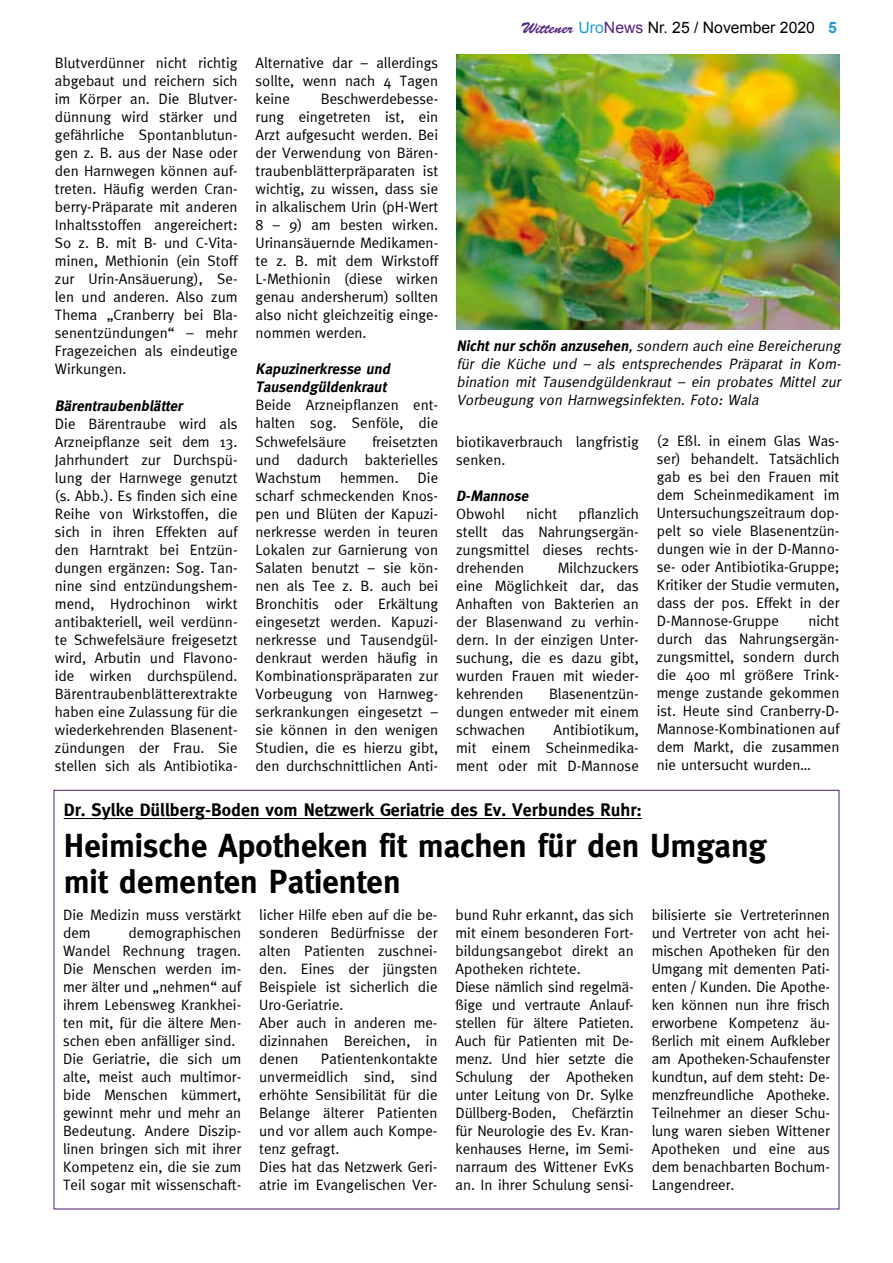
<style>
.page{position:relative;width:893px;height:1263px;background:#fff}
.page>*{position:absolute;margin:0;border:0;box-sizing:border-box;transform-origin:0 0}
.t1{font:700 33px/36px "Meta";color:#000}
.t2{font:700 18px "Meta";color:#000}
.t3{font:15.75px "Arial";color:#000}
.t4{font:15px/18px "Meta Normal";color:#000;text-align:justify}
.t5{font:italic 15px/18px "Meta Normal";color:#000;text-align:justify}
.t6{font:italic 700 15px/18px "Meta";color:#000}
.s1{font-family:"Brush Script Std";color:#562580}
.s2{color:#219bd3}
.s3{color:#562580}
.s4{font-weight:700;color:#219bd3}
.s5{font-family:"Meta";font-weight:700}
</style>
<div class="page">
<img style="left:456px;top:54px;width:383px;height:275px">
<hr style="left:64px;top:818px;width:578px;height:1px;background:#000">
<p class="t4" style="left:55px;top:54px;width:184px">Blutverdünner nicht richtig abgebaut und reichern sich im Körper an. Die Blutver&shy;dünnung wird stärker und gefährliche Spontanblutun&shy;gen z. B. aus der Nase oder den Harnwegen können auf&shy;treten. Häufig werden Cran&shy;berry-Präparate mit anderen Inhaltsstoffen angereichert:<br>So z. B. mit B- und C-Vita&shy;minen, Methionin (ein Stoff zur Urin-Ansäuerung), Se&shy;len und anderen. Also zum Thema „Cranberry bei Bla&shy;senentzündungen“ – mehr Fragezeichen als eindeutige Wirkungen.</p>
<p class="t6" style="left:55px;top:397px;width:132px">Bärentraubenblätter</p>
<p class="t4" style="left:55px;top:415px;width:184px">Die Bärentraube wird als Arzneipflanze seit dem 13.<br>Jahrhundert zur Durchspü&shy;lung der Harnwege genutzt (s. Abb.). Es finden sich eine Reihe von Wirkstoffen, die sich in ihren Effekten auf den Harntrakt bei Entzün&shy;dungen ergänzen: Sog. Tan&shy;nine sind entzündungshem&shy;mend, Hydrochinon wirkt antibakteriell, weil verdünn&shy;te Schwefelsäure freigesetzt wird, Arbutin und Flavono&shy;ide wirken durchspülend.<br>Bärentraubenblätterextrakte haben eine Zulassung für die wiederkehrenden Blasenent&shy;zündungen der Frau. Sie stellen sich als Antibiotika-</p>
<p class="t4" style="left:256px;top:54px;width:184px">Alternative dar – allerdings sollte, wenn nach 4 Tagen keine</p>
<p class="t4" style="left:256px;top:90px;width:184px;text-indent:65px">Beschwerdebesse&shy;rung eingetreten ist, ein Arzt aufgesucht werden. Bei der Verwendung von Bären&shy;traubenblätterpräparaten ist wichtig, zu wissen, dass sie in alkalischem Urin (pH-Wert 8 – 9) am besten wirken.<br>Urinansäuernde Medikamen&shy;te z. B. mit dem Wirkstoff L-Methionin (diese wirken genau andersherum) sollten also nicht gleichzeitig einge&shy;nommen werden.</p>
<p class="t6" style="left:256px;top:360px;width:139px">Kapuzinerkresse und<br>Tausendgüldenkraut</p>
<p class="t4" style="left:256px;top:396px;width:184px">Beide Arzneipflanzen ent&shy;halten sog. Senföle, die Schwefelsäure</p>
<p class="t4" style="left:256px;top:432px;width:184px;text-indent:116px">freisetzten und dadurch bakterielles Wachstum</p>
<p class="t4" style="left:340px;top:468px;width:60px">hemmen.</p>
<p class="t4" style="left:256px;top:468px;width:184px;text-indent:162px">Die scharf schmeckenden Knos&shy;pen und Blüten der Kapuzi&shy;nerkresse werden in teuren Lokalen zur Garnierung von Salaten benutzt – sie kön&shy;nen als Tee z. B. auch bei Bronchitis oder Erkältung eingesetzt werden. Kapuzi&shy;nerkresse und Tausendgül&shy;denkraut werden häufig in Kombinationspräparaten zur Vorbeugung von Harnweg&shy;serkrankungen eingesetzt – sie können in den wenigen Studien, die es hierzu gibt, den durchschnittlichen Anti-</p>
<p class="t3" style="left:521px;top:17px;width:318px"><span class="s1">Wittener</span> <span class="s2">Uro</span><span class="s3">News</span> Nr. 25 / November 2020 <span class="s4">5</span></p>
<p class="t5" style="left:456px;top:336px;width:389px"><span class="s5">Nicht nur schön anzusehen</span>, sondern auch eine Bereicherung für die Küche und – als entsprechendes Präparat in Kom&shy;bination mit Tausendgüldenkraut – ein probates Mittel zur Vorbeugung von Harnwegsinfekten. Foto: Wala</p>
<p class="t4" style="left:456px;top:432px;width:184px">biotikaverbrauch langfristig senken.</p>
<p class="t6" style="left:456px;top:486px;width:76px">D-Mannose</p>
<p class="t4" style="left:456px;top:504px;width:50px">Obwohl</p>
<p class="t4" style="left:526px;top:504px;width:33px">nicht</p>
<p class="t4" style="left:456px;top:504px;width:184px;text-indent:122px">pflanzlich stellt das Nahrungsergän&shy;zungsmittel dieses rechts&shy;drehenden</p>
<p class="t4" style="left:456px;top:558px;width:184px;text-indent:102px">Milchzuckers eine Möglichkeit dar, das Anhaften von Bakterien an der Blasenwand zu verhin&shy;dern. In der einzigen Unter&shy;suchung, die es dazu gibt, wurden Frauen mit wieder&shy;kehrenden</p>
<p class="t4" style="left:456px;top:684px;width:184px;text-indent:93px">Blasenentzün&shy;dungen entweder mit einem schwachen</p>
<p class="t4" style="left:456px;top:720px;width:184px;text-indent:97px">Antibiotikum, mit einem Scheinmedika&shy;ment oder mit D-Mannose</p>
<p class="t4" style="left:657px;top:431px;width:184px">(2 Eßl. in einem Glas Was&shy;ser) behandelt. Tatsächlich gab es bei den Frauen mit dem Scheinmedikament im Untersuchungszeitraum dop&shy;pelt so viele Blasenentzün&shy;dungen wie in der D-Manno&shy;se- oder Antibiotika-Gruppe; Kritiker der Studie vermuten, dass der pos. Effekt in der D-Mannose-Gruppe</p>
<p class="t4" style="left:657px;top:611px;width:184px;text-indent:152px">nicht durch das Nahrungsergän&shy;zungsmittel, sondern durch die 400 ml größere Trink&shy;menge zustande gekommen ist. Heute sind Cranberry-D-Mannose-Kombinationen auf dem Markt, die zusammen nie untersucht wurden…</p>
<p class="t2" style="left:64px;top:799px;width:580px">Dr. Sylke Düllberg-Boden vom Netzwerk Geriatrie des Ev. Verbundes Ruhr:</p>
<h1 class="t1" style="left:64px;top:827px;width:705px">Heimische Apotheken fit machen für den Umgang mit dementen Patienten</h1>
<p class="t4" style="left:63px;top:905px;width:180px">Die Medizin muss verstärkt dem</p>
<p class="t4" style="left:63px;top:923px;width:180px;text-align:left;text-indent:66px">demographischen<br>Wandel Rechnung tragen.<br>Die Menschen werden im&shy;mer älter und „nehmen“ auf ihrem Lebensweg Krankhei&shy;ten mit, für die ältere Men&shy;schen eben anfälliger sind.<br>Die Geriatrie, die sich um alte, meist auch multimor&shy;bide Menschen kümmert, gewinnt mehr und mehr an<br>Bedeutung. Andere Diszip&shy;linen bringen sich mit ihrer<br>Kompetenz ein, die sie zum<br>Teil sogar mit wissenschaft-</p>
<p class="t4" style="left:259px;top:905px;width:180px;text-align:left">licher Hilfe eben auf die be&shy;sonderen Bedürfnisse der alten Patienten zuschnei&shy;den. Eines der jüngsten<br>Beispiele ist sicherlich die<br>Uro-Geriatrie.<br>Aber auch in anderen me&shy;dizinnahen Bereichen, in denen</p>
<p class="t4" style="left:259px;top:1049px;width:180px;text-align:left;text-indent:62px">Patientenkontakte unvermeidlich sind, sind erhöhte Sensibilität für die<br>Belange älterer Patienten und vor allem auch Kompe&shy;tenz gefragt.<br>Dies hat das Netzwerk Geri&shy;atrie im Evangelischen Ver-</p>
<p class="t4" style="left:455px;top:905px;width:180px;text-align:left">bund Ruhr erkannt, das sich mit einem besonderen Fort&shy;bildungsangebot direkt an<br>Apotheken richtete.<br>Diese nämlich sind regelmä&shy;ßige und vertraute Anlauf&shy;stellen für ältere Patieten.<br>Auch für Patienten mit De&shy;menz. Und hier setzte die<br>Schulung der Apotheken unter Leitung von Dr. Sylke<br>Düllberg-Boden, Chefärztin für Neurologie des Ev. Kran&shy;kenhauses Herne, im Semi&shy;narraum des Wittener EvKs an. In ihrer Schulung sensi-</p>
<p class="t4" style="left:652px;top:905px;width:180px">bilisierte sie Vertreterinnen und Vertreter von acht hei&shy;mischen Apotheken für den Umgang mit dementen Pati&shy;enten / Kunden. Die Apothe&shy;ken können nun ihre frisch erworbene Kompetenz äu&shy;ßerlich mit einem Aufkleber am Apotheken-Schaufenster kundtun, auf dem steht: De&shy;menzfreundliche Apotheke.<br>Teilnehmer an dieser Schu&shy;lung waren sieben Wittener Apotheken und eine aus dem benachbarten Bochum-Langendreer.</p>
</div>
